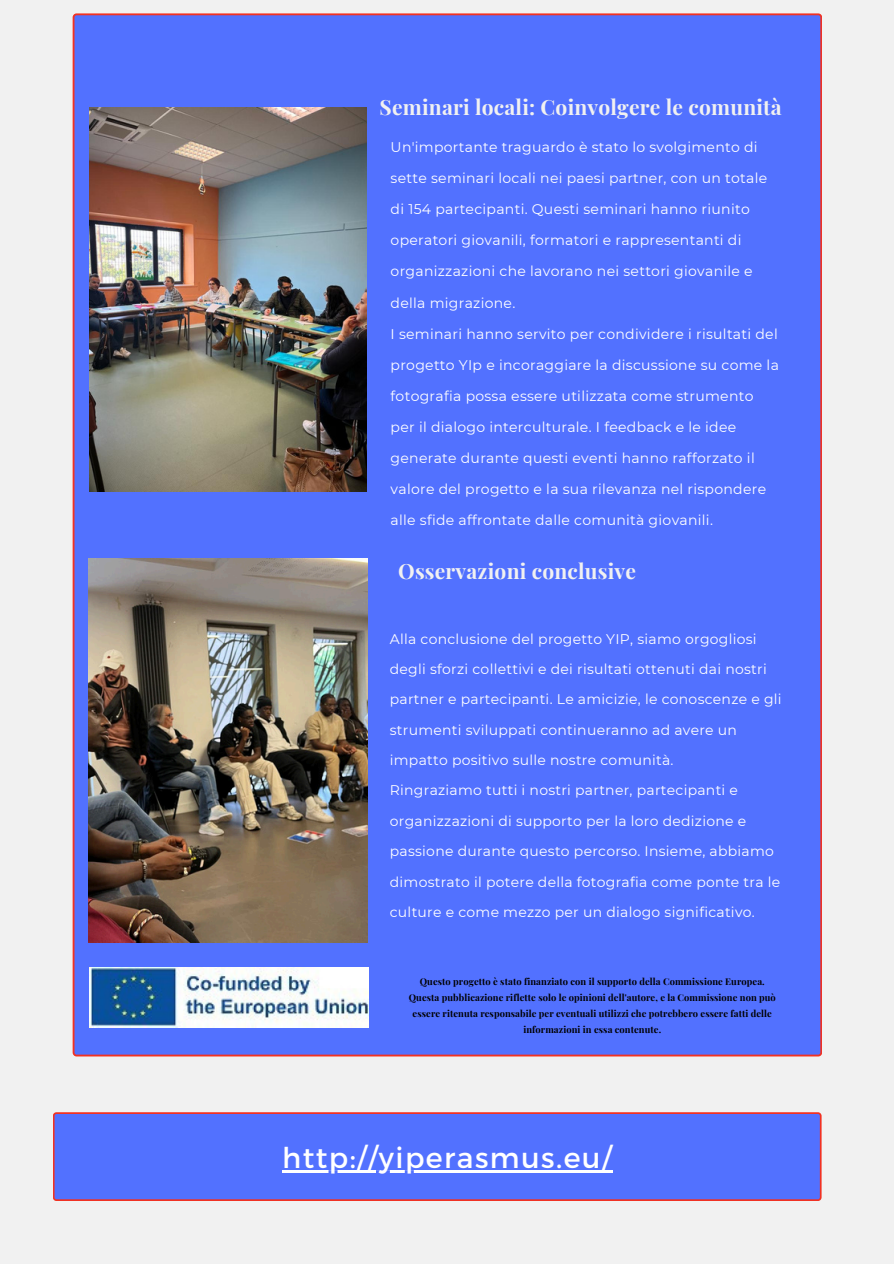
<style>
.page{position:relative;width:894px;height:1264px;background:#fff}
.page>*{position:absolute;margin:0;border:0;box-sizing:border-box;transform-origin:0 0}
.t1{font:28.5px "Montserrat";letter-spacing:.05em;color:#fff}
.t2{font:700 21px "Playfair Display";letter-spacing:.01em;color:#f1f1f1}
.t3{font:13.95px/30.3px "Montserrat";letter-spacing:.02em;color:#fff}
.t4{font:700 9.3px/15.8px "Playfair Display";letter-spacing:.01em;color:#000;text-align:center}
</style>
<div class="page">
<div style="left:0;top:0;width:893px;height:1263px;background:#f1f1f1"></div>
<div style="left:53px;top:1112px;width:768px;height:88px;background:#5271ff"></div>
<div style="left:73px;top:13px;width:749px;height:1043px;background:#5271ff"></div>
<img style="left:88px;top:559px;width:279px;height:383px">
<img style="left:89px;top:107px;width:277px;height:384px">
<img style="left:89px;top:967px;width:280px;height:60px">
<hr style="left:282px;top:1170px;width:330px;height:2px;background:#fff">
<h3 class="t2" style="left:379px;top:92px;width:403px">Seminari locali: Coinvolgere le comunità</h3>
<h3 class="t3" style="left:390px;top:132px;width:368px">Un'importante traguardo è stato lo svolgimento di</h3>
<h3 class="t3" style="left:390px;top:163px;width:378px">sette seminari locali nei paesi partner, con un totale</h3>
<h3 class="t3" style="left:390px;top:194px;width:360px">di 154 partecipanti. Questi seminari hanno riunito</h3>
<h3 class="t3" style="left:390px;top:225px;width:352px">operatori giovanili, formatori e rappresentanti di</h3>
<h3 class="t3" style="left:390px;top:256px;width:363px">organizzazioni che lavorano nei settori giovanile e</h3>
<h3 class="t3" style="left:390px;top:287px;width:126px">della migrazione.</h3>
<h3 class="t3" style="left:390px;top:318px;width:388px">I seminari hanno servito per condividere i risultati del</h3>
<h3 class="t3" style="left:390px;top:349px;width:389px">progetto YIp e incoraggiare la discussione su come la</h3>
<h3 class="t3" style="left:390px;top:381px;width:364px">fotografia possa essere utilizzata come strumento</h3>
<h3 class="t3" style="left:390px;top:412px;width:347px">per il dialogo interculturale. I feedback e le idee</h3>
<h3 class="t3" style="left:390px;top:443px;width:365px">generate durante questi eventi hanno rafforzato il</h3>
<h3 class="t3" style="left:390px;top:474px;width:377px">valore del progetto e la sua rilevanza nel rispondere</h3>
<h3 class="t3" style="left:390px;top:505px;width:324px">alle sfide affrontate dalle comunità giovanili.</h3>
<h2 class="t2" style="left:398px;top:556px;width:239px">Osservazioni conclusive</h2>
<p class="t3" style="left:390px;top:623px;width:393px">Alla conclusione del progetto YIP, siamo orgogliosi degli sforzi collettivi e dei risultati ottenuti dai nostri partner e partecipanti. Le amicizie, le conoscenze e gli strumenti sviluppati continueranno ad avere un impatto positivo sulle nostre comunità.<br>Ringraziamo tutti i nostri partner, partecipanti e organizzazioni di supporto per la loro dedizione e passione durante questo percorso. Insieme, abbiamo dimostrato il potere della fotografia come ponte tra le culture e come mezzo per un dialogo significativo.</p>
<h1 class="t4" style="left:408px;top:973px;width:368px">Questo progetto è stato finanziato con il supporto della Commissione Europea.<br>Questa pubblicazione riflette solo le opinioni dell'autore, e la Commissione non può essere ritenuta responsabile per eventuali utilizzi che potrebbero essere fatti delle informazioni in essa contenute.</h1>
<h2 class="t1" style="left:282px;top:1139px;width:331px">http://yiperasmus.eu/</h2>
</div>
